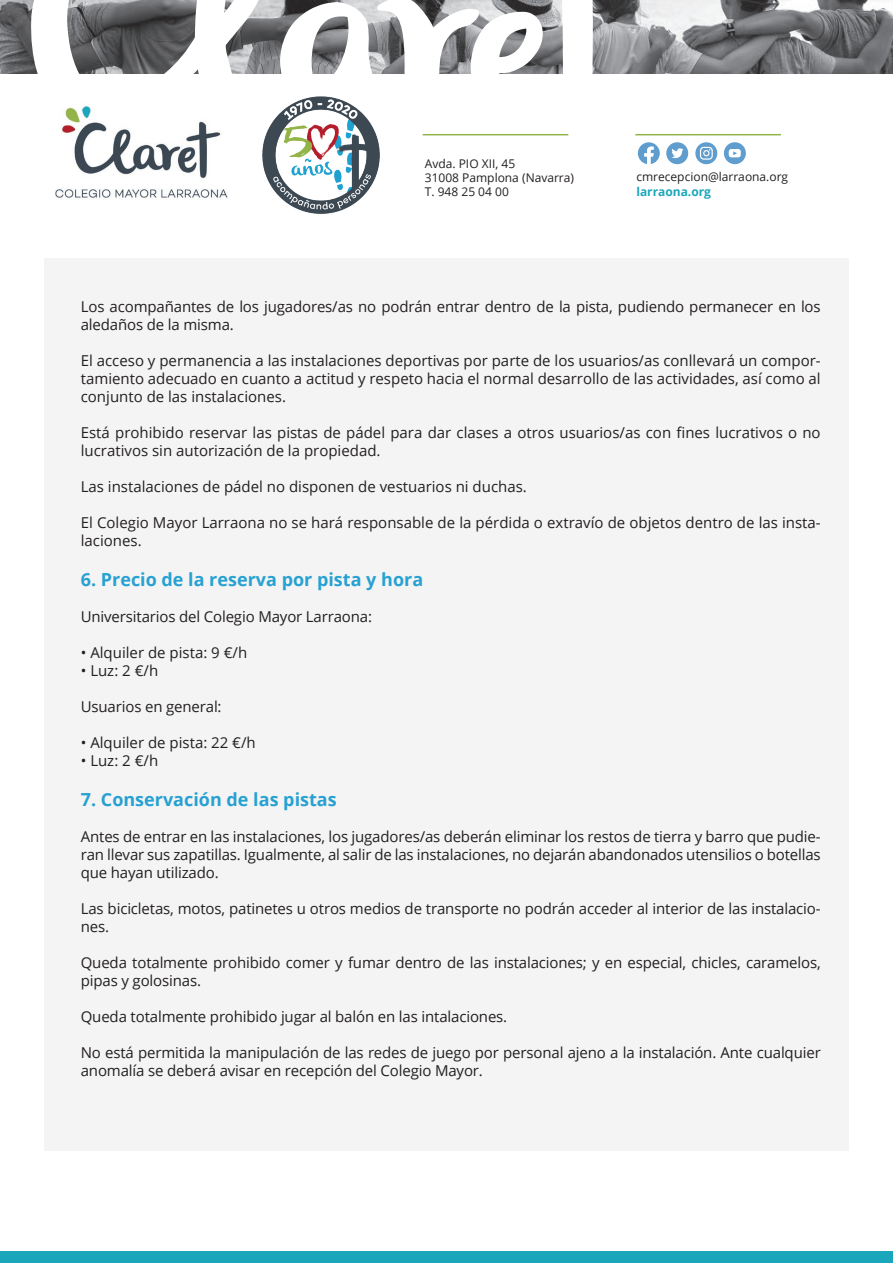
<style>
.page{position:relative;width:893px;height:1263px;background:#fff}
.page>*{position:absolute;margin:0;border:0;box-sizing:border-box;transform-origin:0 0}
.t1{font:700 18px "Open Sans";color:#27a1d2}
.t2{font:15px/18px "Open Sans";letter-spacing:-.01em;color:#231f20}
.t3{font:12px/14.4px "Open Sans";color:#231f20}
.t4{font:700 12px "Open Sans";color:#1ba7bb}
</style>
<div class="page">
<div style="left:44px;top:258px;width:805px;height:893px;background:#f4f4f4"></div>
<div style="left:0;top:1251px;width:893px;height:12px;background:#1ba7bb"></div>
<img style="left:0;top:0;width:893px;height:73px">
<svg style="left:28px;top:0;width:621px;height:74px"></svg>
<img style="left:55px;top:106px;width:173px;height:92px">
<hr style="left:423px;top:134px;width:145px;height:1px;background:#93b449">
<hr style="left:635px;top:134px;width:146px;height:1px;background:#93b449">
<div style="left:666px;top:142px;width:22px;height:22px;background:#5e9dcd;border-radius:50%"></div>
<svg style="left:671px;top:148px;width:12px;height:11px"></svg>
<svg style="left:695px;top:142px;width:22px;height:22px"></svg>
<svg style="left:700px;top:147px;width:13px;height:13px"></svg>
<svg style="left:638px;top:142px;width:22px;height:22px"></svg>
<div style="left:724px;top:142px;width:22px;height:22px;background:#5e9dcd;border-radius:50%"></div>
<svg style="left:729px;top:149px;width:12px;height:8px"></svg>
<img style="left:262px;top:96px;width:118px;height:118px">
<p class="t3" style="left:425px;top:156px;width:151px">Avda. PIO XII, 45<br>31008 Pamplona (Navarra)<br>T. 948 25 04 00</p>
<p class="t3" style="left:636px;top:170px;width:153px">cmrecepcion@larraona.org</p>
<p class="t4" style="left:636px;top:183px;width:76px">larraona.org</p>
<p class="t2" style="left:81px;top:297px;width:741px">Los acompañantes de los jugadores/as no podrán entrar dentro de la pista, pudiendo permanecer en los aledaños de la misma.</p>
<p class="t2" style="left:81px;top:351px;width:741px;text-align:justify">El acceso y permanencia a las instalaciones deportivas por parte de los usuarios/as conllevará un compor&shy;tamiento adecuado en cuanto a actitud y respeto hacia el normal desarrollo de las actividades, así como al conjunto de las instalaciones.</p>
<p class="t2" style="left:81px;top:423px;width:741px">Está prohibido reservar las pistas de pádel para dar clases a otros usuarios/as con fines lucrativos o no lucrativos sin autorización de la propiedad.</p>
<p class="t2" style="left:81px;top:477px;width:448px">Las instalaciones de pádel no disponen de vestuarios ni duchas.</p>
<p class="t2" style="left:81px;top:513px;width:741px">El Colegio Mayor Larraona no se hará responsable de la pérdida o extravío de objetos dentro de las insta&shy;laciones.</p>
<p class="t1" style="left:81px;top:567px;width:344px">6. Precio de la reserva por pista y hora</p>
<p class="t2" style="left:81px;top:607px;width:293px">Universitarios del Colegio Mayor Larraona:</p>
<p class="t2" style="left:81px;top:643px;width:168px">• Alquiler de pista: 9 €/h</p>
<p class="t2" style="left:81px;top:661px;width:79px">• Luz: 2 €/h</p>
<p class="t2" style="left:81px;top:697px;width:142px">Usuarios en general:</p>
<p class="t2" style="left:81px;top:733px;width:177px">• Alquiler de pista: 22 €/h</p>
<p class="t2" style="left:81px;top:751px;width:79px">• Luz: 2 €/h</p>
<p class="t1" style="left:81px;top:786px;width:257px">7. Conservación de las pistas</p>
<p class="t2" style="left:81px;top:827px;width:741px;text-align:justify">Antes de entrar en las instalaciones, los jugadores/as deberán eliminar los restos de tierra y barro que pudie&shy;ran llevar sus zapatillas. Igualmente, al salir de las instalaciones, no dejarán abandonados utensilios o botellas que hayan utilizado.</p>
<p class="t2" style="left:81px;top:899px;width:741px">Las bicicletas, motos, patinetes u otros medios de transporte no podrán acceder al interior de las instalacio&shy;nes.</p>
<p class="t2" style="left:81px;top:953px;width:741px">Queda totalmente prohibido comer y fumar dentro de las instalaciones; y en especial, chicles, caramelos, pipas y golosinas.</p>
<p class="t2" style="left:81px;top:1007px;width:428px">Queda totalmente prohibido jugar al balón en las intalaciones.</p>
<p class="t2" style="left:81px;top:1043px;width:741px">No está permitida la manipulación de las redes de juego por personal ajeno a la instalación. Ante cualquier anomalía se deberá avisar en recepción del Colegio Mayor.</p>
</div>
